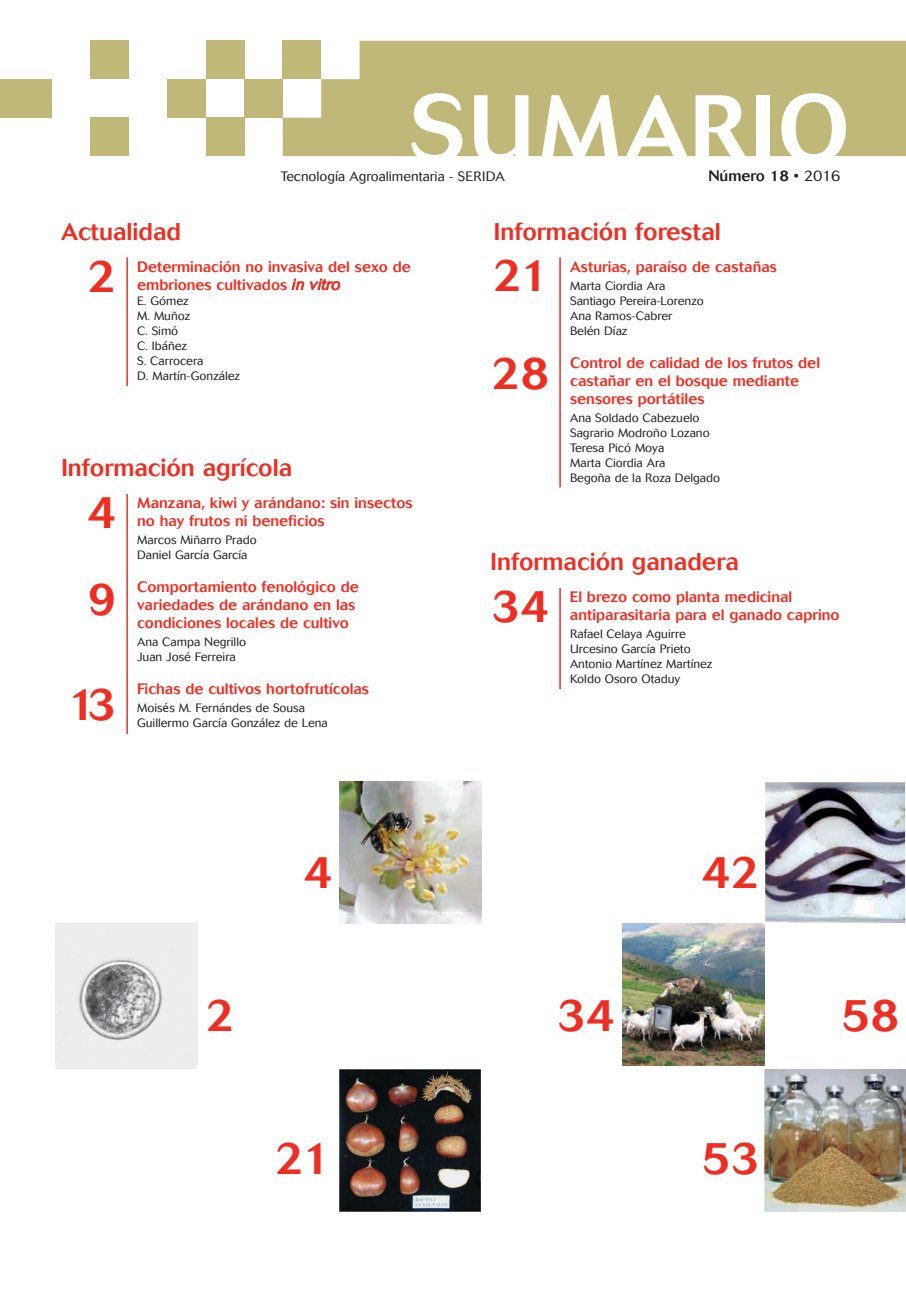
<style>
.page{position:relative;width:906px;height:1289px;background:#fff}
.page>*{position:absolute;margin:0;border:0;box-sizing:border-box;transform-origin:0 0}
.t1{font:500 93px "Cosmos";letter-spacing:.025em;color:#fff}
.t2{font:500 45px "Cosmos";color:#ee2e22}
.t3{font:500 24px "Cosmos";color:#ee2e22}
.t4{font:500 15px/18px "Cosmos";color:#ee2e22}
.t5{font:500 15px "Cosmos";color:#231f20}
.t6{font:300 13.5px "Cosmos";color:#231f20}
.t7{font:300 12px/15px "Cosmos";color:#231f20}
.s1{font-weight:300}
.s2{font-weight:300;font-style:italic}
.s3{font-family:"Lucida Grande";font-weight:400}
</style>
<div class="page">
<div style="left:1px;top:79px;width:51px;height:39px;background:#bfb878"></div>
<div style="left:167px;top:79px;width:39px;height:39px;background:#bfb878"></div>
<div style="left:206px;top:41px;width:38px;height:38px;background:#bfb878"></div>
<div style="left:206px;top:118px;width:38px;height:38px;background:#bfb878"></div>
<div style="left:244px;top:79px;width:39px;height:39px;background:#bfb878"></div>
<div style="left:90px;top:41px;width:39px;height:38px;background:#bfb878"></div>
<div style="left:90px;top:118px;width:39px;height:38px;background:#bfb878"></div>
<div style="left:283px;top:41px;width:623px;height:115px;background:#bfb878"></div>
<img style="left:56px;top:923px;width:141px;height:145px">
<svg style="left:622px;top:1065px;width:143px;height:1px"></svg>
<img style="left:622px;top:923px;width:143px;height:142px">
<img style="left:764px;top:1069px;width:142px;height:142px">
<img style="left:765px;top:1069px;width:141px;height:137px">
<img style="left:339px;top:1069px;width:142px;height:142px">
<hr style="left:126px;top:257px;width:2px;height:129px;background:#ee2e22">
<svg style="left:291px;top:278px;width:13px;height:12px"></svg>
<svg style="left:310px;top:278px;width:30px;height:12px"></svg>
<hr style="left:126px;top:494px;width:2px;height:240px;background:#ee2e22">
<hr style="left:559px;top:257px;width:2px;height:230px;background:#ee2e22">
<hr style="left:559px;top:588px;width:2px;height:101px;background:#ee2e22">
<img style="left:340px;top:781px;width:141px;height:142px">
<img style="left:766px;top:783px;width:138px;height:138px">
<div style="left:764px;top:781px;width:142px;height:142px;border:1px solid #fff"></div>
<h1 class="t1" style="left:409px;top:95px;width:441px">SUMARIO</h1>
<p class="t5" style="left:708px;top:170px;width:134px">Número 18 • <span class="s1">2016</span></p>
<p class="t6" style="left:281px;top:170px;width:225px">Tecnología Agroalimentaria - SERIDA</p>
<h3 class="t3" style="left:61px;top:223px;width:121px">Actualidad</h3>
<h2 class="t2" style="left:88px;top:260px;width:31px">2</h2>
<p class="t4" style="left:137px;top:259px;width:275px">Determinación no invasiva del sexo de embriones cultivados <span class="s2">in vitro</span></p>
<p class="t7" style="left:137px;top:294px;width:104px">E. Gómez<br>M. Muñoz<br>C. Simó<br>C. Ibáñez<br>S. Carrocera<br>D. Martín-González</p>
<h3 class="t3" style="left:61px;top:459px;width:232px">Información agrícola</h3>
<h2 class="t2" style="left:88px;top:496px;width:31px">4</h2>
<p class="t4" style="left:137px;top:495px;width:277px">Manzana, kiwi y arándano: sin insectos no hay frutos ni beneficios</p>
<p class="t7" style="left:137px;top:533px;width:121px">Marcos Miñarro Prado<br>Daniel García García</p>
<p class="t4" style="left:137px;top:579px;width:223px">Comportamiento fenológico de variedades de arándano en las condiciones locales de cultivo</p>
<p class="t7" style="left:137px;top:635px;width:110px">Ana Campa Negrillo<br>Juan José Ferreira</p>
<p class="t4" style="left:137px;top:681px;width:233px">Fichas de cultivos hortofrutícolas</p>
<p class="t7" style="left:137px;top:701px;width:192px">Mois<span class="s3">é</span>s M. Fernándes de Sousa<br>Guillermo García González de Lena</p>
<h2 class="t2" style="left:88px;top:583px;width:31px">9</h2>
<h2 class="t2" style="left:68px;top:688px;width:50px">13</h2>
<h2 class="t2" style="left:206px;top:999px;width:31px">2</h2>
<h2 class="t2" style="left:304px;top:856px;width:31px">4</h2>
<h2 class="t2" style="left:275px;top:1142px;width:58px">21</h2>
<h3 class="t3" style="left:494px;top:223px;width:228px">Información forestal</h3>
<h2 class="t2" style="left:493px;top:259px;width:58px">21</h2>
<p class="t4" style="left:570px;top:259px;width:208px">Asturias, paraíso de castañas</p>
<p class="t7" style="left:570px;top:279px;width:135px">Marta Ciordia Ara<br>Santiago Pereira-Lorenzo<br>Ana Ramos-Cabrer<br>Belén Díaz</p>
<p class="t4" style="left:570px;top:355px;width:251px">Control de calidad de los frutos del castañar en el bosque mediante sensores portátiles</p>
<p class="t7" style="left:570px;top:411px;width:152px">Ana Soldado Cabezuelo<br>Sagrario Modroño Lozano<br>Teresa Picó Moya<br>Marta Ciordia Ara<br>Begoña de la Roza Delgado</p>
<h2 class="t2" style="left:491px;top:357px;width:60px">28</h2>
<h3 class="t3" style="left:490px;top:553px;width:250px">Información ganadera</h3>
<h2 class="t2" style="left:491px;top:590px;width:60px">34</h2>
<p class="t4" style="left:570px;top:589px;width:271px">El brezo como planta medicinal antiparasitaria para el ganado caprino</p>
<p class="t7" style="left:570px;top:627px;width:144px">Rafael Celaya Aguirre<br>Urcesino García Prieto<br>Antonio Martínez Martínez<br>Koldo Osoro Otaduy</p>
<h2 class="t2" style="left:557px;top:999px;width:60px">34</h2>
<h2 class="t2" style="left:701px;top:856px;width:60px">42</h2>
<h2 class="t2" style="left:701px;top:1141px;width:60px">53</h2>
<h2 class="t2" style="left:841px;top:999px;width:60px">58</h2>
</div>
